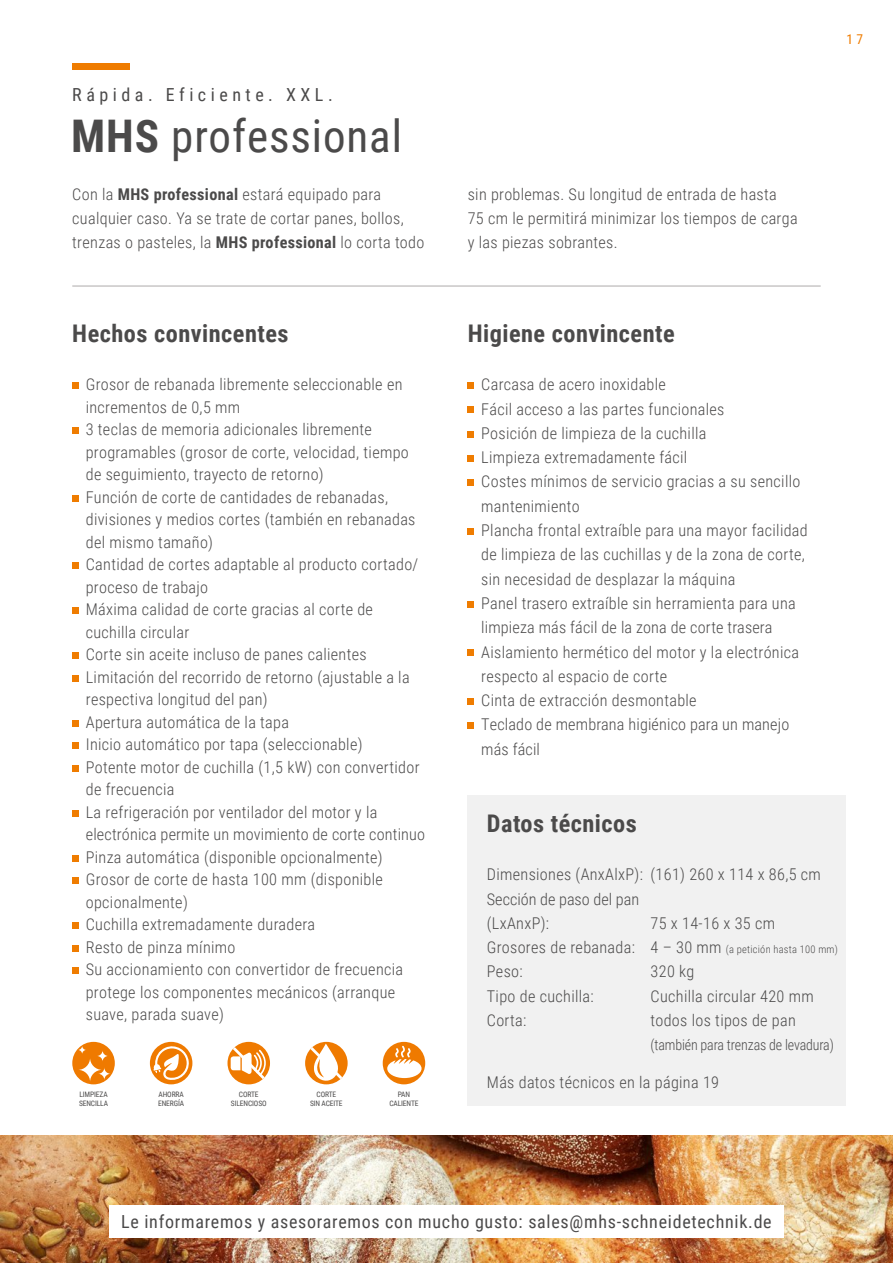
<style>
.page{position:relative;width:893px;height:1263px;background:#fff}
.page>*{position:absolute;margin:0;border:0;box-sizing:border-box;transform-origin:0 0}
.t1{font:45px "Roboto Condensed";letter-spacing:.02em;color:#4b4a4a}
.t2{font:700 24.3px "Roboto Condensed";letter-spacing:.02em;color:#4b4a4a}
.t3{font:18px "Roboto Condensed";letter-spacing:.04em;color:#4b4a4a}
.t4{font:18px "Roboto Condensed";letter-spacing:.25em;color:#4b4a4a}
.t5{font:300 16.2px/22.5px "Roboto Condensed";letter-spacing:.02em;color:#4b4a4a}
.t6{font:300 14.7px "Roboto Condensed";letter-spacing:-.01em;color:#4b4a4a;scale:.95 1}
.t7{font:13.5px "Roboto Condensed";color:#ef7c00}
.t8{font:7.5px/9px "Roboto Condensed";letter-spacing:-.015em;color:#4b4a4a;text-align:center}
.s1{font-weight:700}
.s2{font-size:10.5px}
</style>
<div class="page">
<img style="left:0;top:1135px;width:893px;height:128px">
<div style="left:468px;top:795px;width:378px;height:311px;background:#f1f1f1"></div>
<div style="left:150px;top:1042px;width:42px;height:42px;background:#ef7a00;border-radius:50%"></div>
<svg style="left:153px;top:1043px;width:37px;height:39px"></svg>
<div style="left:227px;top:1042px;width:43px;height:42px;background:#ef7a00;border-radius:50%"></div>
<svg style="left:231px;top:1047px;width:35px;height:32px"></svg>
<div style="left:305px;top:1042px;width:43px;height:42px;background:#ef7a00;border-radius:50%"></div>
<svg style="left:310px;top:1043px;width:32px;height:39px"></svg>
<div style="left:383px;top:1042px;width:42px;height:42px;background:#ef7a00;border-radius:50%"></div>
<svg style="left:387px;top:1046px;width:35px;height:32px"></svg>
<div style="left:72px;top:1042px;width:43px;height:42px;background:#ef7a00;border-radius:50%"></div>
<svg style="left:78px;top:1046px;width:8px;height:8px"></svg>
<svg style="left:97px;top:1050px;width:11px;height:12px"></svg>
<svg style="left:78px;top:1058px;width:24px;height:24px"></svg>
<svg style="left:98px;top:1067px;width:13px;height:13px"></svg>
<div style="left:72px;top:64px;width:58px;height:6px;background:#ef7c00"></div>
<div style="left:72px;top:382px;width:7px;height:7px;background:#ef7c00"></div>
<div style="left:72px;top:427px;width:7px;height:7px;background:#ef7c00"></div>
<div style="left:72px;top:495px;width:7px;height:6px;background:#ef7c00"></div>
<div style="left:72px;top:562px;width:7px;height:7px;background:#ef7c00"></div>
<div style="left:72px;top:607px;width:7px;height:7px;background:#ef7c00"></div>
<div style="left:72px;top:652px;width:7px;height:7px;background:#ef7c00"></div>
<div style="left:72px;top:675px;width:7px;height:6px;background:#ef7c00"></div>
<div style="left:72px;top:720px;width:7px;height:6px;background:#ef7c00"></div>
<div style="left:72px;top:742px;width:7px;height:7px;background:#ef7c00"></div>
<div style="left:72px;top:765px;width:7px;height:6px;background:#ef7c00"></div>
<div style="left:72px;top:810px;width:7px;height:6px;background:#ef7c00"></div>
<div style="left:72px;top:855px;width:7px;height:6px;background:#ef7c00"></div>
<div style="left:72px;top:877px;width:7px;height:7px;background:#ef7c00"></div>
<div style="left:72px;top:922px;width:7px;height:7px;background:#ef7c00"></div>
<div style="left:72px;top:945px;width:7px;height:6px;background:#ef7c00"></div>
<div style="left:72px;top:967px;width:7px;height:7px;background:#ef7c00"></div>
<div style="left:468px;top:382px;width:6px;height:7px;background:#ef7c00"></div>
<svg style="left:468px;top:407px;width:6px;height:6px"></svg>
<svg style="left:468px;top:431px;width:6px;height:6px"></svg>
<div style="left:468px;top:455px;width:6px;height:7px;background:#ef7c00"></div>
<svg style="left:468px;top:480px;width:6px;height:6px"></svg>
<svg style="left:468px;top:528px;width:6px;height:6px"></svg>
<svg style="left:468px;top:601px;width:6px;height:6px"></svg>
<svg style="left:468px;top:650px;width:6px;height:6px"></svg>
<div style="left:468px;top:698px;width:6px;height:7px;background:#ef7c00"></div>
<svg style="left:468px;top:723px;width:6px;height:6px"></svg>
<hr style="left:72px;top:286px;width:749px;height:1px;background:#adaaaa">
<div style="left:109px;top:1205px;width:675px;height:32px;background:#fff"></div>
<p class="t4" style="left:72px;top:82px;width:262px">Rápida. Eficiente. XXL.</p>
<h1 class="t1" style="left:71px;top:105px;width:332px"><span class="s1">MHS</span> professional</h1>
<p class="t5" style="left:72px;top:181px;width:354px;line-height:24.3px">Con la <span class="s1">MHS professional</span> estará equipado para cualquier caso. Ya se trate de cortar panes, bollos, trenzas o pasteles, la <span class="s1">MHS professional</span> lo corta todo</p>
<p class="t5" style="left:468px;top:181px;width:331px;line-height:24.3px">sin problemas. Su longitud de entrada de hasta<br>75 cm le permitirá minimizar los tiempos de carga y las piezas sobrantes.</p>
<p class="t7" style="left:846px;top:30px;width:18px">17</p>
<h2 class="t2" style="left:72px;top:316px;width:218px">Hechos convincentes</h2>
<p class="t5" style="left:86px;top:373px;width:341px">Grosor de rebanada libremente seleccionable en incrementos de 0,5 mm<br>3 teclas de memoria adicionales libremente programables (grosor de corte, velocidad, tiempo de seguimiento, trayecto de retorno)<br>Función de corte de cantidades de rebanadas, divisiones y medios cortes (también en rebanadas del mismo tamaño)<br>Cantidad de cortes adaptable al producto cortado/ proceso de trabajo<br>Máxima calidad de corte gracias al corte de cuchilla circular<br>Corte sin aceite incluso de panes calientes Limitación del recorrido de retorno (ajustable a la respectiva longitud del pan)<br>Apertura automática de la tapa<br>Inicio automático por tapa (seleccionable)<br>Potente motor de cuchilla (1,5 kW) con convertidor de frecuencia<br>La refrigeración por ventilador del motor y la electrónica permite un movimiento de corte continuo Pinza automática (disponible opcionalmente)<br>Grosor de corte de hasta 100 mm (disponible opcionalmente)<br>Cuchilla extremadamente duradera<br>Resto de pinza mínimo<br>Su accionamiento con convertidor de frecuencia protege los componentes mecánicos (arranque suave, parada suave)</p>
<p class="t8" style="left:79px;top:1089px;width:31px;text-align:left">LIMPIEZA<br>SENCILLA</p>
<p class="t8" style="left:158px;top:1089px;width:28px;text-align:left">AHORRA<br>ENERGÍA</p>
<p class="t8" style="left:231px;top:1089px;width:37px">CORTE<br>SILENCIOSO</p>
<p class="t8" style="left:310px;top:1089px;width:34px">CORTE<br>SIN ACEITE</p>
<p class="t8" style="left:389px;top:1089px;width:31px">PAN<br>CALIENTE</p>
<h2 class="t2" style="left:468px;top:316px;width:209px">Higiene convincente</h2>
<p class="t5" style="left:481px;top:372px;width:328px;line-height:24.3px">Carcasa de acero inoxidable<br>Fácil acceso a las partes funcionales<br>Posición de limpieza de la cuchilla<br>Limpieza extremadamente fácil<br>Costes mínimos de servicio gracias a su sencillo mantenimiento<br>Plancha frontal extraíble para una mayor facilidad de limpieza de las cuchillas y de la zona de corte, sin necesidad de desplazar la máquina<br>Panel trasero extraíble sin herramienta para una limpieza más fácil de la zona de corte trasera Aislamiento hermético del motor y la electrónica respecto al espacio de corte<br>Cinta de extracción desmontable<br>Teclado de membrana higiénico para un manejo más fácil</p>
<h2 class="t2" style="left:487px;top:806px;width:151px">Datos técnicos</h2>
<p class="t5" style="left:487px;top:862px;width:336px;line-height:24.3px">Dimensiones (AnxAlxP): (161) 260 x 114 x 86,5 cm<br>Sección de paso del pan<br>(LxAnxP):</p>
<p class="t5" style="left:487px;top:910px;width:352px;line-height:24.3px;text-indent:164px">75 x 14-16 x 35 cm<br>Grosores de rebanada: 4 – 30 mm <span class="s2">(a petición hasta 100 mm)<br></span>Peso:</p>
<p class="t5" style="left:651px;top:960px;width:45px">320 kg</p>
<p class="t5" style="left:487px;top:984px;width:108px">Tipo de cuchilla:</p>
<p class="t5" style="left:651px;top:984px;width:165px">Cuchilla circular 420 mm</p>
<p class="t5" style="left:487px;top:1008px;width:41px">Corta:</p>
<p class="t5" style="left:651px;top:1008px;width:147px">todos los tipos de pan</p>
<p class="t6" style="left:651px;top:1035px;width:194px">(también para trenzas de levadura)</p>
<p class="t5" style="left:487px;top:1070px;width:234px">Más datos técnicos en la página 19</p>
<p class="t3" style="left:121px;top:1208px;width:652px">Le informaremos y asesoraremos con mucho gusto: sales@mhs-schneidetechnik.de</p>
</div>
